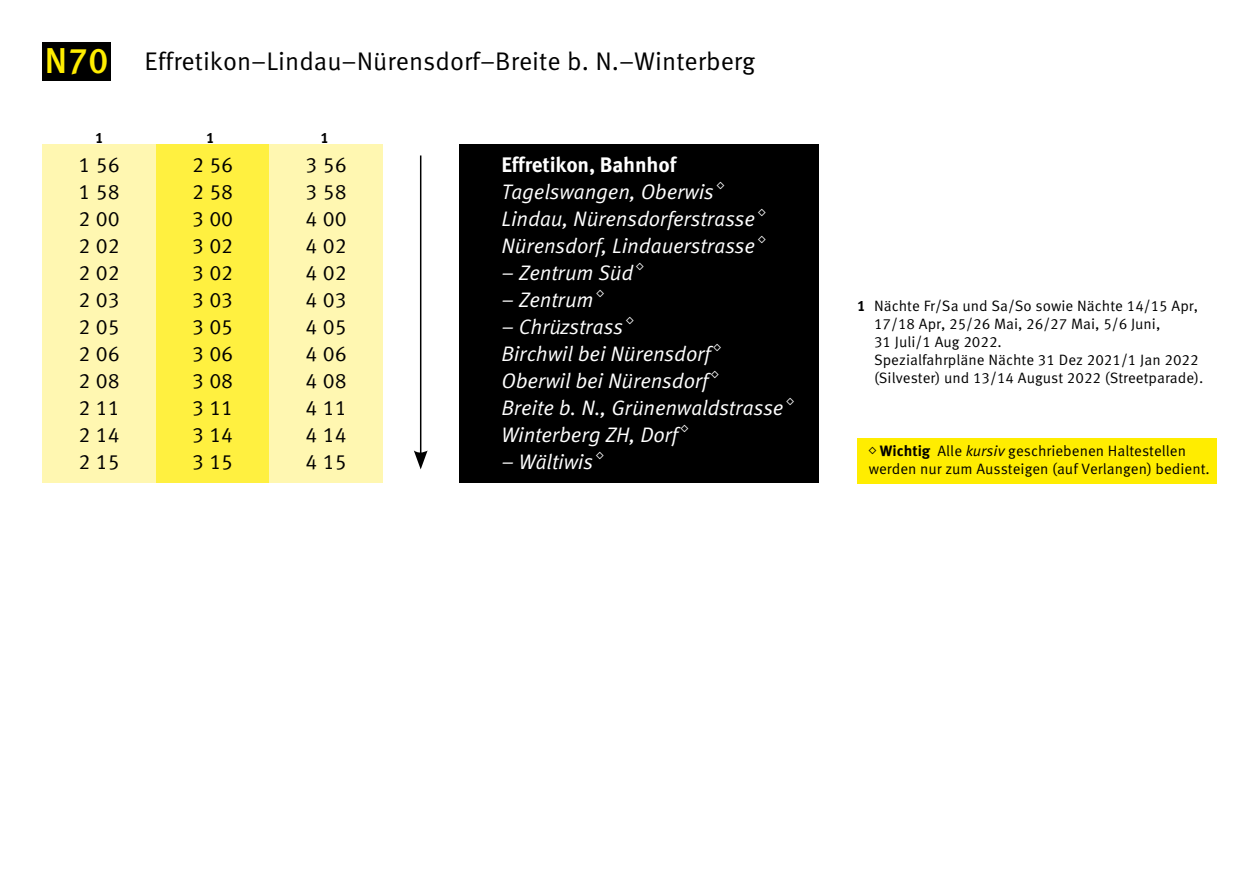
<style>
.page{position:relative;width:1259px;height:893px;background:#fff}
.page>*{position:absolute;margin:0;border:0;box-sizing:border-box;transform-origin:0 0}
.t1{font:25.5px "Meta OT";color:#000}
.t2{font:italic 21px/27px "Meta OT";letter-spacing:-.01em;color:#fff}
.t3{font:21px/27px "Meta OT";color:#000;text-align:justify}
.t4{font:15px/18px "Meta OT";color:#000}
.t5{font:700 15px "Meta OT";color:#000}
.s1{font-weight:500;font-size:36px;color:#ffed00}
.s2{font-weight:700;font-style:normal}
.s3{font-weight:700}
.s4{font-family:"PI25"}
.s5{font-style:italic}
</style>
<div class="page">
<div style="left:43px;top:43px;width:68px;height:38px;background:#000"></div>
<div style="left:43px;top:145px;width:113px;height:338px;background:#fff7b1"></div>
<div style="left:156px;top:145px;width:113px;height:338px;background:#fff040"></div>
<div style="left:269px;top:145px;width:114px;height:338px;background:#fff7b1"></div>
<div style="left:459px;top:145px;width:359px;height:338px;background:#000"></div>
<hr style="left:420px;top:155px;width:1px;height:300px;background:#000">
<svg style="left:414px;top:450px;width:13px;height:19px"></svg>
<div style="left:857px;top:438px;width:359px;height:45px;background:#ffed00"></div>
<h1 class="t1" style="left:45px;top:46px;width:712px"><span class="s1">N70</span> Effretikon–Lindau–Nürensdorf–Breite b. N.–Winterberg</h1>
<p class="t5" style="left:95px;top:128px;width:10px">1</p>
<p class="t5" style="left:206px;top:128px;width:10px">1</p>
<p class="t5" style="left:320px;top:128px;width:10px">1</p>
<h2 class="t3" style="left:79px;top:152px;width:43px">1 56<br>1 58<br>2 00<br>2 02<br>2 02<br>2 03<br>2 05<br>2 06<br>2 08<br>2 11<br>2 14<br>2 15</h2>
<h2 class="t3" style="left:192px;top:152px;width:43px">2 56<br>2 58<br>3 00<br>3 02<br>3 02<br>3 03<br>3 05<br>3 06<br>3 08<br>3 11<br>3 14<br>3 15</h2>
<h2 class="t3" style="left:305px;top:152px;width:43px">3 56<br>3 58<br>4 00<br>4 02<br>4 02<br>4 03<br>4 05<br>4 06<br>4 08<br>4 11<br>4 14<br>4 15</h2>
<h2 class="t2" style="left:501px;top:152px;width:265px"><span class="s2">Effretikon, Bahnhof<br></span>Tagelswangen, Oberwis <sup>Œ<br></sup>Lindau, Nürensdorferstrasse <sup>Œ<br></sup>Nürensdorf, Lindauerstrasse <sup>Œ</sup></h2>
<h2 class="t2" style="left:501px;top:260px;width:144px">– Zentrum Süd <sup>Œ</sup></h2>
<h2 class="t2" style="left:501px;top:287px;width:104px">– Zentrum <sup>Œ</sup></h2>
<h2 class="t2" style="left:501px;top:314px;width:294px">– Chrüzstrass <sup>Œ<br></sup>Birchwil bei Nürensdorf <sup>Œ<br></sup>Oberwil bei Nürensdorf <sup>Œ<br></sup>Breite b. N., Grünenwaldstrasse <sup>Œ<br></sup>Winterberg ZH, Dorf <sup>Œ</sup></h2>
<h2 class="t2" style="left:501px;top:449px;width:103px">– Wältiwis <sup>Œ</sup></h2>
<p class="t4" style="left:874px;top:297px;width:331px;text-indent:-17px"><span class="s3">1</span> Nächte Fr/Sa und Sa/So sowie Nächte 14/15 Apr, 17/18 Apr, 25/26 Mai, 26/27 Mai, 5/6 Juni,<br>31 Juli/1 Aug 2022.<br>Spezialfahrpläne Nächte 31 Dez 2021/1 Jan 2022 (Silvester) und 13/14 August 2022 (Streetparade).</p>
<p class="t4" style="left:868px;top:442px;width:342px"><span class="s4">Œ</span> <span class="s3">Wichtig</span> Alle <span class="s5">kursiv</span> geschriebenen Haltestellen werden nur zum Aussteigen (auf Verlangen) bedient.</p>
</div>
